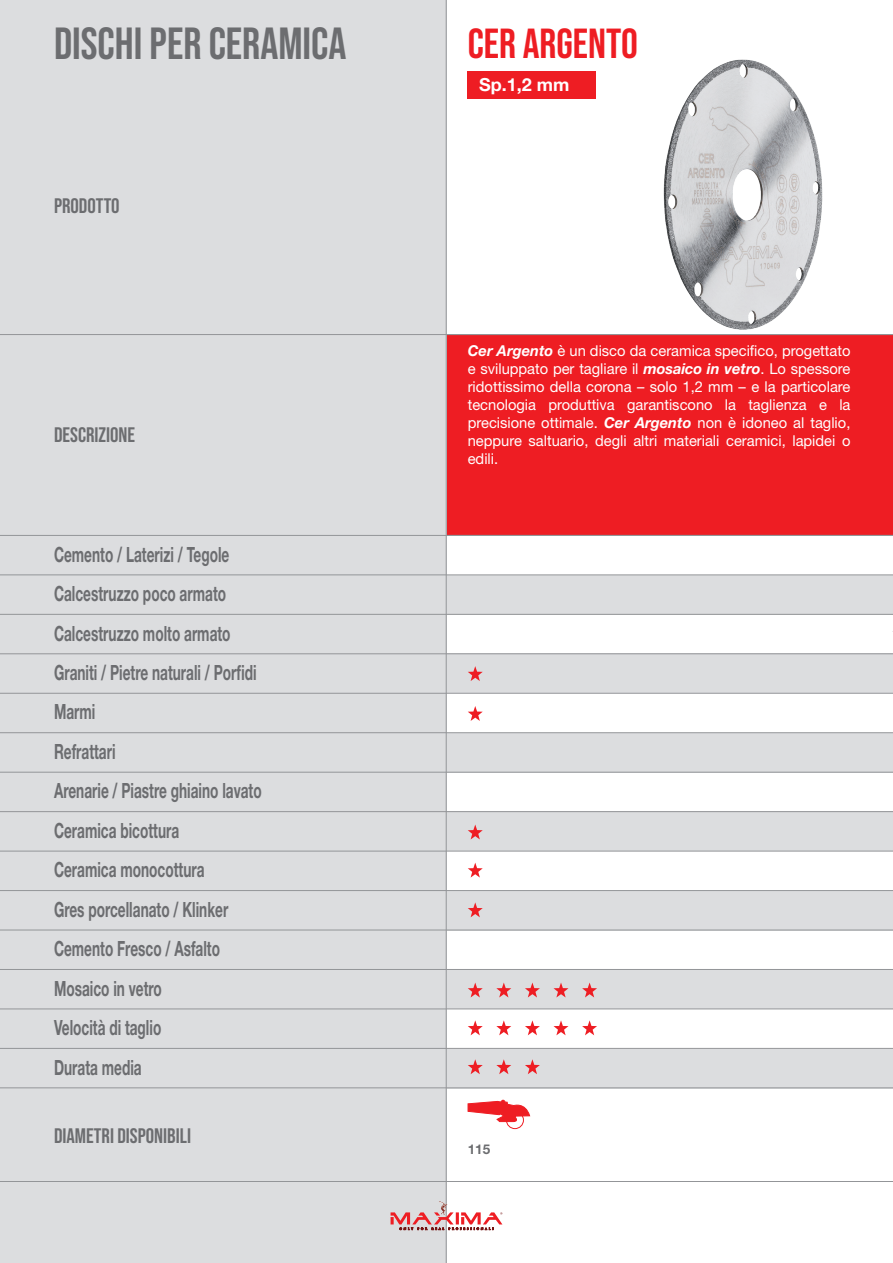
<style>
.page{position:relative;width:893px;height:1263px;background:#fff}
.page>*{position:absolute;margin:0;border:0;box-sizing:border-box;transform-origin:0 0}
.t1{font:45px "Bebas Neue";color:#6c6d70}
.t2{font:42px "Bebas Neue";color:#ee1d23}
.t3{font:700 21px/39.5px "Helvetica Neue LT Std";color:#6c6d70;scale:.65 1}
.t4{font:21px "Bebas Neue";color:#6c6d70}
.t5{font:700 18px "Helvetica Neue LT Std";color:#fff}
.t6{font:15px/18px "Helvetica Neue LT Std";color:#fff;text-align:justify}
.t7{font:700 13.5px "Helvetica Neue LT Std";color:#6c6d70}
.s1{font-weight:700;font-style:italic}
</style>
<div class="page">
<div style="left:0;top:335px;width:893px;height:200px;background:#ee1d23"></div>
<div style="left:0;top:811px;width:893px;height:40px;background:#dcdddf"></div>
<div style="left:0;top:891px;width:893px;height:40px;background:#dcdddf"></div>
<div style="left:0;top:969px;width:893px;height:40px;background:#dcdddf"></div>
<div style="left:0;top:1049px;width:893px;height:39px;background:#dcdddf"></div>
<div style="left:0;top:653px;width:893px;height:40px;background:#dcdddf"></div>
<div style="left:0;top:575px;width:893px;height:40px;background:#dcdddf"></div>
<div style="left:0;top:733px;width:893px;height:40px;background:#dcdddf"></div>
<div style="left:0;top:0;width:446px;height:77px;background:#dcdddf"></div>
<div style="left:0;top:68px;width:446px;height:1195px;background:#dcdddf"></div>
<hr style="left:0;top:575px;width:893px;height:1px;background:#939598">
<hr style="left:0;top:614px;width:893px;height:1px;background:#939598">
<hr style="left:0;top:693px;width:893px;height:1px;background:#939598">
<hr style="left:0;top:772px;width:893px;height:1px;background:#939598">
<hr style="left:0;top:811px;width:893px;height:1px;background:#939598">
<hr style="left:0;top:851px;width:893px;height:1px;background:#939598">
<hr style="left:0;top:890px;width:893px;height:1px;background:#939598">
<hr style="left:0;top:930px;width:893px;height:1px;background:#939598">
<hr style="left:0;top:969px;width:893px;height:1px;background:#939598">
<hr style="left:0;top:1009px;width:893px;height:1px;background:#939598">
<hr style="left:0;top:1048px;width:893px;height:1px;background:#939598">
<hr style="left:0;top:653px;width:893px;height:1px;background:#939598">
<hr style="left:0;top:1087px;width:893px;height:1px;background:#939598">
<hr style="left:0;top:732px;width:893px;height:1px;background:#939598">
<hr style="left:0;top:1181px;width:893px;height:1px;background:#939598">
<hr style="left:446px;top:0;width:1px;height:1263px;background:#939598">
<hr style="left:0;top:334px;width:893px;height:1px;background:#939598">
<hr style="left:0;top:535px;width:893px;height:1px;background:#939598">
<svg style="left:468px;top:666px;width:15px;height:15px"></svg>
<div style="left:468px;top:71px;width:128px;height:28px;background:#ee1d23"></div>
<svg style="left:468px;top:1059px;width:15px;height:15px"></svg>
<svg style="left:496px;top:1059px;width:15px;height:15px"></svg>
<svg style="left:525px;top:1059px;width:15px;height:15px"></svg>
<svg style="left:468px;top:706px;width:15px;height:15px"></svg>
<svg style="left:468px;top:824px;width:15px;height:15px"></svg>
<svg style="left:468px;top:862px;width:15px;height:15px"></svg>
<svg style="left:468px;top:902px;width:15px;height:15px"></svg>
<svg style="left:468px;top:1020px;width:15px;height:15px"></svg>
<svg style="left:496px;top:1020px;width:15px;height:15px"></svg>
<svg style="left:582px;top:1020px;width:15px;height:15px"></svg>
<svg style="left:553px;top:1020px;width:15px;height:15px"></svg>
<svg style="left:525px;top:1020px;width:15px;height:15px"></svg>
<img style="left:663px;top:59px;width:160px;height:271px">
<svg style="left:468px;top:982px;width:15px;height:15px"></svg>
<svg style="left:496px;top:982px;width:15px;height:15px"></svg>
<svg style="left:582px;top:982px;width:15px;height:15px"></svg>
<svg style="left:553px;top:983px;width:15px;height:14px"></svg>
<svg style="left:525px;top:982px;width:15px;height:15px"></svg>
<div style="left:506px;top:1111px;width:18px;height:18px;border:1px solid #ee1d23;border-radius:50%"></div>
<svg style="left:467px;top:1100px;width:63px;height:22px"></svg>
<svg style="left:391px;top:1201px;width:111px;height:29px"></svg>
<h1 class="t1" style="left:54px;top:18px;width:294px">DISCHI PER CERAMICA</h1>
<h2 class="t2" style="left:468px;top:20px;width:172px">CER ARGENTO</h2>
<h3 class="t4" style="left:54px;top:194px;width:67px">PRODOTTO</h3>
<h3 class="t4" style="left:54px;top:423px;width:83px">DESCRIZIONE</h3>
<p class="t3" style="left:54px;top:534px;width:321px">Cemento / Laterizi / Tegole<br>Calcestruzzo poco armato<br>Calcestruzzo molto armato<br>Graniti / Pietre naturali / Porfidi<br>Marmi<br>Refrattari<br>Arenarie / Piastre ghiaino lavato<br>Ceramica bicottura<br>Ceramica monocottura<br>Gres porcellanato / Klinker<br>Cemento Fresco / Asfalto<br>Mosaico in vetro<br>Velocità di taglio<br>Durata media</p>
<h3 class="t4" style="left:54px;top:1123px;width:139px">DIAMETRI DISPONIBILI</h3>
<p class="t5" style="left:479px;top:74px;width:92px">Sp.1,2 mm</p>
<p class="t6" style="left:468px;top:341px;width:384px"><span class="s1">Cer Argento</span> è un disco da ceramica specifico, progettato e sviluppato per tagliare il <span class="s1">mosaico in vetro</span>. Lo spessore ridottissimo della corona – solo 1,2 mm – e la particolare tecnologia produttiva garantiscono la taglienza e la precisione ottimale. <span class="s1">Cer Argento</span> non è idoneo al taglio, neppure saltuario, degli altri materiali ceramici, lapidei o edili.</p>
<p class="t7" style="left:468px;top:1141px;width:24px">115</p>
</div>
